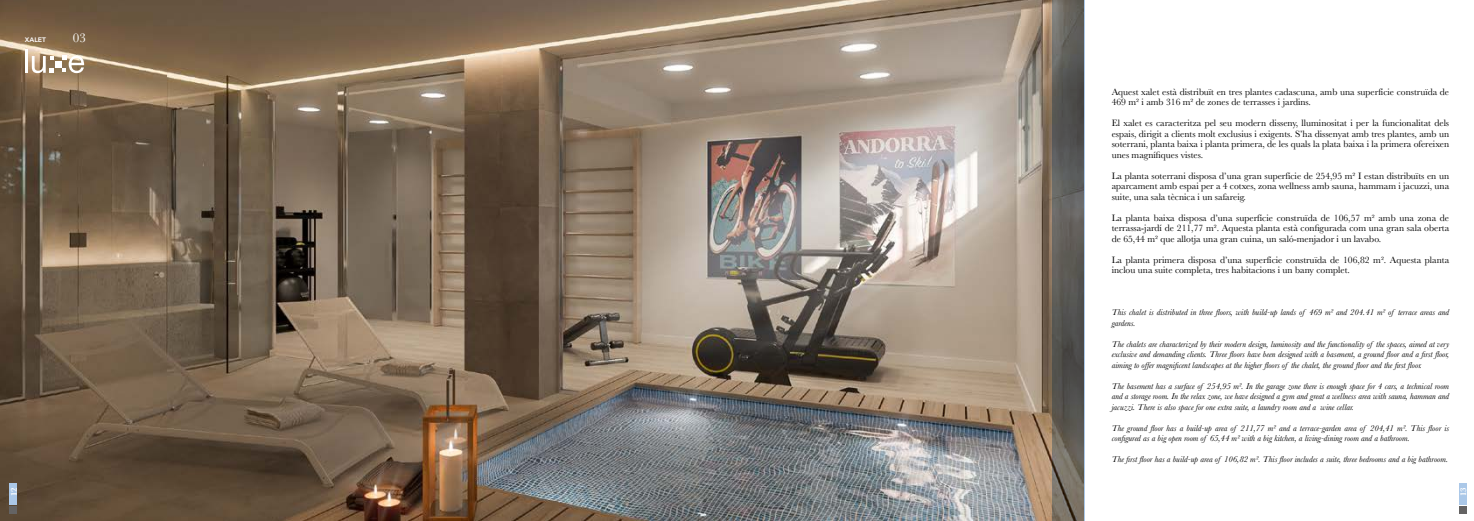
<style>
.page{position:relative;width:1474px;height:521px;background:#fff}
.page>*{position:absolute;margin:0;border:0;box-sizing:border-box;transform-origin:0 0}
.t1{font:13.12px "Baskerville";color:#fff}
.t2{font:9.62px/10.5px "Baskerville";color:#000;text-align:justify}
.t3{font:italic 8.75px/10.5px "Baskerville";color:#000}
.t4{font:600 8.75px "Baskerville";color:#fff}
.t5{font:500 6.56px "Montserrat";color:#fff}
</style>
<div class="page">
<img style="left:0;top:0;width:1052px;height:521px">
<svg style="left:1052px;top:0;width:32px;height:521px"></svg>
<div style="left:9px;top:483px;width:8px;height:21px;background:#abc8e8"></div>
<div style="left:9px;top:506px;width:8px;height:8px;background:#646363"></div>
<div style="left:1458px;top:483px;width:8px;height:21px;background:#abc8e8"></div>
<div style="left:1458px;top:506px;width:8px;height:8px;background:#646363"></div>
<hr style="left:25px;top:50px;width:3px;height:23px;background:#fff">
<svg style="left:62px;top:55px;width:22px;height:18px"></svg>
<svg style="left:32px;top:56px;width:22px;height:17px"></svg>
<div style="left:55px;top:61px;width:6px;height:7px;background:#fff"></div>
<p class="t5" style="left:25px;top:34px;width:23px">XALET</p>
<h1 class="t1" style="left:73px;top:29px;width:15px">03</h1>
<p class="t4" style="left:8px;top:496px;width:10px;rotate:-90deg">12</p>
<p class="t2" style="left:1111px;top:86px;width:339px">Aquest xalet està distribuït en tres plantes cadascuna, amb una superfície construïda de<br>469 m² i amb 316 m² de zones de terrasses i jardins.</p>
<p class="t2" style="left:1111px;top:118px;width:339px">El xalet es caracteritza pel seu modern disseny, lluminositat i per la funcionalitat dels espais, dirigit a clients molt exclusius i exigents. S’ha dissenyat amb tres plantes, amb un soterrani, planta baixa i planta primera, de les quals la plata baixa i la primera ofereixen unes magnífiques vistes.</p>
<p class="t2" style="left:1111px;top:170px;width:339px">La planta soterrani disposa d’una gran superfície de 254,95 m² I estan distribuïts en un aparcament amb espai per a 4 cotxes, zona wellness amb sauna, hammam i jacuzzi, una suite, una sala tècnica i un safareig.</p>
<p class="t2" style="left:1111px;top:212px;width:339px">La planta baixa disposa d’una superfície construïda de 106,57 m² amb una zona de terrassa-jardí de 211,77 m². Aquesta planta està configurada com una gran sala oberta de 65,44 m² que allotja una gran cuina, un saló-menjador i un lavabo.</p>
<p class="t2" style="left:1111px;top:254px;width:339px">La planta primera disposa d’una superfície construïda de 106,82 m². Aquesta planta inclou una suite completa, tres habitacions i un bany complet.</p>
<p class="t3" style="left:1111px;top:307px;width:339px">This chalet is distributed in three floors, with build-up lands of 469 m² and 204.41 m² of terrace areas and gardens.</p>
<p class="t3" style="left:1111px;top:338px;width:339px;text-align:justify">The chalets are characterized by their modern design, luminosity and the functionality of the spaces, aimed at very exclusive and demanding clients. Three floors have been designed with a basement, a ground floor and a first floor, aiming to offer magnificent landscapes at the higher floors of the chalet, the ground floor and the first floor.</p>
<p class="t3" style="left:1111px;top:380px;width:339px;text-align:justify">The basement has a surface of 254,95 m². In the garage zone there is enough space for 4 cars, a technical room and a storage room. In the relax zone, we have designed a gym and great a wellness area with sauna, hamman and jacuzzi. There is also space for one extra suite, a laundry room and a wine cellar.</p>
<p class="t3" style="left:1111px;top:422px;width:339px">The ground floor has a build-up area of 211,77 m² and a terrace-garden area of 204,41 m². This floor is configured as a big open room of 65,44 m² with a big kitchen, a living-dining room and a bathroom.</p>
<p class="t3" style="left:1111px;top:454px;width:338px">The first floor has a build-up area of 106,82 m². This floor includes a suite, three bedrooms and a big bathroom.</p>
<p class="t4" style="left:1456px;top:496px;width:10px;rotate:-90deg">13</p>
</div>
